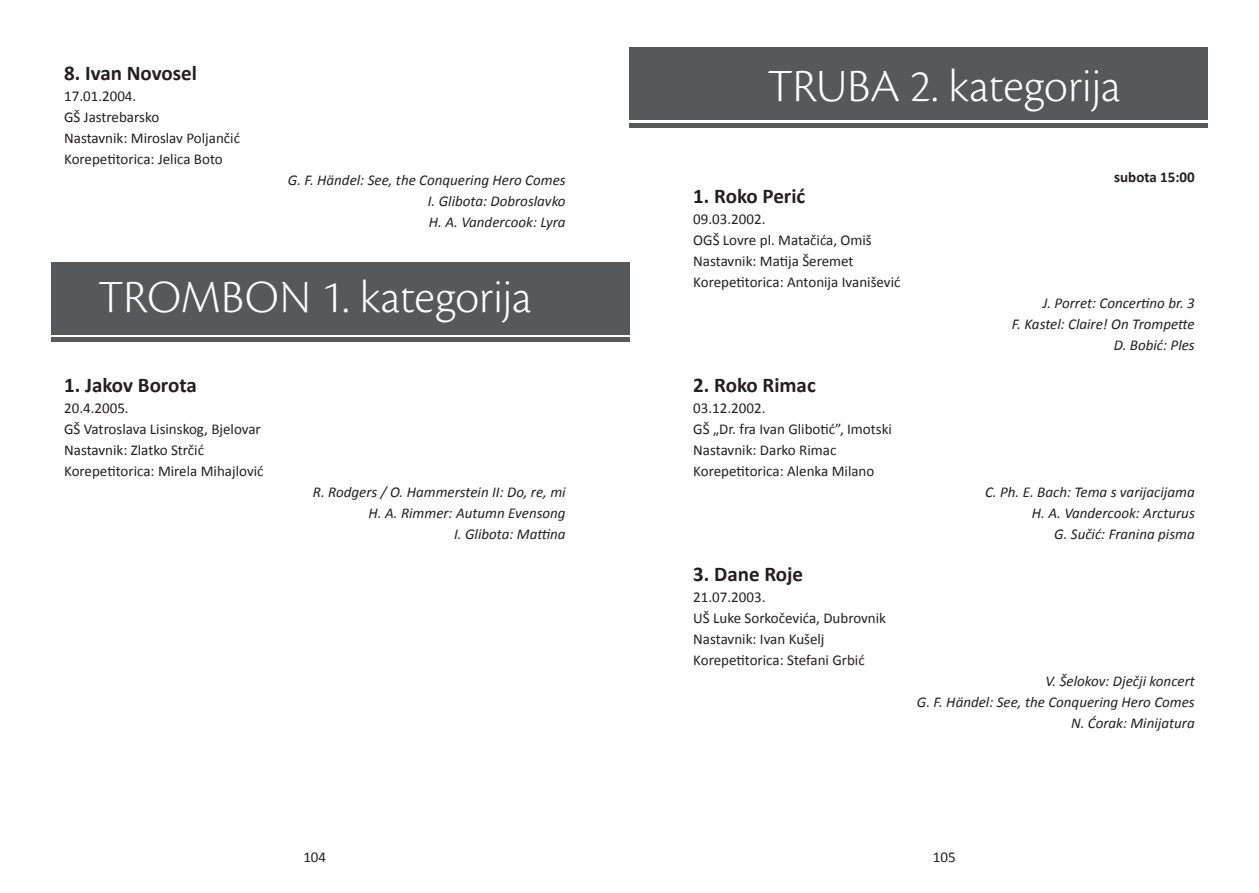
<style>
.page{position:relative;width:1259px;height:893px;background:#fff}
.page>*{position:absolute;margin:0;border:0;box-sizing:border-box;transform-origin:0 0}
.t1{font:300 48px "Cronos Pro";color:#fff}
.t2{font:700 21px "Calibri";color:#231f20}
.t3{font:15px/21px "Calibri";color:#231f20}
.t4{font:italic 15px/21px "Calibri";color:#231f20;text-align:right}
.t5{font:700 15px "Calibri";color:#231f20}
</style>
<div class="page">
<div style="left:51px;top:261px;width:578px;height:73px;background:#57585a"></div>
<div style="left:51px;top:337px;width:578px;height:5px;background:#57585a"></div>
<div style="left:629px;top:47px;width:579px;height:73px;background:#57585a"></div>
<div style="left:629px;top:123px;width:579px;height:5px;background:#57585a"></div>
<h2 class="t2" style="left:64px;top:59px;width:134px">8. Ivan Novosel</h2>
<p class="t3" style="left:64px;top:85px;width:177px">17.01.2004.<br>GŠ Jastrebarsko<br>Nastavnik: M iroslav Poljančić<br>Korepetitorica: Jelica Boto</p>
<p class="t4" style="left:428px;top:168px;width:139px;text-align:justify;text-indent:-140px">G. F. Händel: See, the Conquering Hero Comes I. Glibota: Dobroslavko H. A. Vandercook: Lyra</p>
<h1 class="t1" style="left:98px;top:270px;width:435px">TROMBON 1. kategorija</h1>
<h2 class="t2" style="left:64px;top:372px;width:134px">1. Jakov Borota</h2>
<p class="t3" style="left:64px;top:398px;width:201px">20.4.2005.<br>GŠ Vatroslava Lisinskog, Bjelovar<br>Nastavnik: Zlatko Strčić<br>Korepetitorica: M irela M ihajlović</p>
<p class="t4" style="left:313px;top:481px;width:254px">R. Rodgers / O. Hammerstein II: Do, re, mi<br>H. A. Rimmer: Autumn Evensong<br>I. Glibota: Mattina</p>
<h1 class="t1" style="left:767px;top:59px;width:354px">TRUBA 2. kategorija</h1>
<h2 class="t2" style="left:693px;top:182px;width:114px">1. Roko Perić</h2>
<p class="t3" style="left:693px;top:208px;width:209px">09.03.2002.<br>OGŠ Lovre pl. M atačića, Omiš<br>Nastavnik: Matija Šeremet<br>Korepetitorica: Antonija Ivanišević</p>
<h2 class="t2" style="left:693px;top:371px;width:124px">2. Roko Rimac</h2>
<p class="t3" style="left:693px;top:397px;width:200px">03.12.2002.<br>GŠ „Dr. fra Ivan Glibotić”, Imotski<br>Nastavnik: Darko Rimac<br>Korepetitorica: Alenka M ilano</p>
<h2 class="t2" style="left:693px;top:560px;width:111px">3. Dane Roje</h2>
<p class="t3" style="left:693px;top:586px;width:194px">21.07.2003.<br>UŠ Luke Sorkočevića, Dubrovnik<br>Nastavnik: Ivan Kušelj<br>Korepetitorica: Stefani Grbić</p>
<p class="t5" style="left:1114px;top:167px;width:82px">subota 15:00</p>
<p class="t4" style="left:1011px;top:292px;width:184px">J. Porret: Concertino br. 3<br>F. Kastel: Claire! On Trompette<br>D. Bobić: Ples</p>
<p class="t4" style="left:985px;top:481px;width:211px">C. Ph. E. Bach: Tema s varijacijama<br>H. A. Vandercook: Arcturus<br>G. Sučić: Franina pisma</p>
<p class="t4" style="left:917px;top:670px;width:279px">V. Šelokov: Dječji koncert<br>G. F. Hӓndel: See, the Conquering Hero Comes<br>N. Ćorak: Minijatura</p>
<p class="t3" style="left:303px;top:846px;width:24px">104</p>
<p class="t3" style="left:933px;top:846px;width:24px">105</p>
</div>
